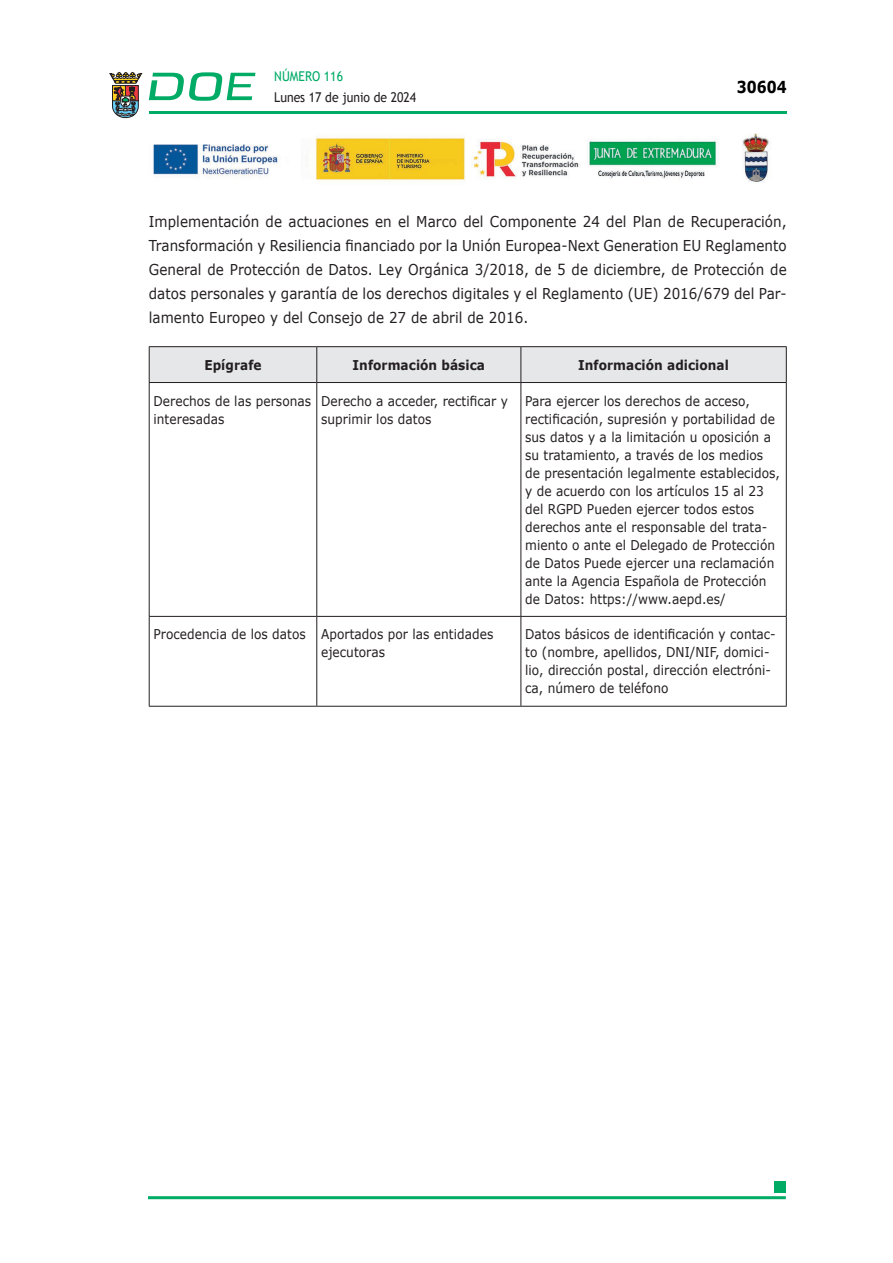
<style>
.page{position:relative;width:893px;height:1263px;background:#fff}
.page>*{position:absolute;margin:0;border:0;box-sizing:border-box;transform-origin:0 0}
.t1{font:700 16.5px "Verdana";color:#000;scale:.85 1}
.CUERPO_DE_TEXTO{font:15px/24px "Verdana";letter-spacing:.005em;color:#231f20;text-align:justify;scale:.9 1}
.CUERPO_DE_TEXTO-2{font:13.5px/18px "Verdana";letter-spacing:.005em;color:#231f20;scale:.9 1}
.TABLATITULO{font:700 13.5px "Verdana";letter-spacing:.005em;color:#231f20;scale:.9 1}
.t2{font:13.5px "Trebuchet MS";color:#231f20;scale:.9 1}
.t3{font:13.5px "Trebuchet MS";color:#00ab67;scale:.9 1}
</style>
<div class="page">
<hr style="left:149px;top:111px;width:638px;height:3px;background:#00ab66">
<svg style="left:109px;top:72px;width:33px;height:46px"></svg>
<svg style="left:149px;top:72px;width:106px;height:29px"></svg>
<hr style="left:148px;top:1196px;width:638px;height:3px;background:#00ab66">
<div style="left:775px;top:1181px;width:11px;height:11px;background:#00ab66"></div>
<div style="left:150px;top:347px;width:636px;height:35px;background:#e6e7e9"></div>
<hr style="left:149px;top:346px;width:168px;height:1px;background:#231f20">
<hr style="left:317px;top:346px;width:204px;height:1px;background:#231f20">
<hr style="left:521px;top:346px;width:266px;height:1px;background:#231f20">
<hr style="left:149px;top:382px;width:168px;height:1px;background:#231f20">
<hr style="left:317px;top:382px;width:204px;height:1px;background:#231f20">
<hr style="left:521px;top:382px;width:266px;height:1px;background:#231f20">
<hr style="left:149px;top:616px;width:168px;height:1px;background:#231f20">
<hr style="left:317px;top:616px;width:204px;height:1px;background:#231f20">
<hr style="left:521px;top:616px;width:266px;height:1px;background:#231f20">
<hr style="left:149px;top:706px;width:168px;height:1px;background:#231f20">
<hr style="left:317px;top:706px;width:204px;height:1px;background:#231f20">
<hr style="left:521px;top:706px;width:266px;height:1px;background:#231f20">
<hr style="left:149px;top:347px;width:1px;height:35px;background:#231f20">
<hr style="left:149px;top:383px;width:1px;height:233px;background:#231f20">
<hr style="left:149px;top:617px;width:1px;height:89px;background:#231f20">
<hr style="left:316px;top:347px;width:1px;height:35px;background:#231f20">
<hr style="left:520px;top:347px;width:1px;height:35px;background:#231f20">
<hr style="left:786px;top:347px;width:1px;height:35px;background:#231f20">
<hr style="left:316px;top:383px;width:1px;height:233px;background:#231f20">
<hr style="left:520px;top:383px;width:1px;height:233px;background:#231f20">
<hr style="left:786px;top:383px;width:1px;height:233px;background:#231f20">
<hr style="left:316px;top:617px;width:1px;height:89px;background:#231f20">
<hr style="left:520px;top:617px;width:1px;height:89px;background:#231f20">
<hr style="left:786px;top:617px;width:1px;height:89px;background:#231f20">
<img style="left:153px;top:133px;width:618px;height:49px">
<p class="t3" style="left:274px;top:67px;width:78px">NÚMERO 116</p>
<p class="t2" style="left:274px;top:88px;width:159px">Lunes 17 de junio de 2024</p>
<p class="t1" style="left:737px;top:75px;width:60px">30604</p>
<p class="CUERPO_DE_TEXTO" style="left:149px;top:210px;width:710px">Implementación de actuaciones en el Marco del Componente 24 del Plan de Recuperación, Transformación y Resiliencia financiado por la Unión Europea-Next Generation EU Reglamento General de Protección de Datos. Ley Orgánica 3/2018, de 5 de diciembre, de Protección de datos personales y garantía de los derechos digitales y el Reglamento (UE) 2016/679 del Par&shy;lamento Europeo y del Consejo de 27 de abril de 2016.</p>
<p class="TABLATITULO" style="left:204px;top:355px;width:65px">Epígrafe</p>
<p class="TABLATITULO" style="left:353px;top:355px;width:149px">Información básica</p>
<p class="TABLATITULO" style="left:578px;top:355px;width:169px">Información adicional</p>
<p class="CUERPO_DE_TEXTO-2" style="left:153px;top:392px;width:177px">Derechos de las personas interesadas</p>
<p class="CUERPO_DE_TEXTO-2" style="left:321px;top:392px;width:209px">Derecho a acceder, rectificar y suprimir los datos</p>
<p class="CUERPO_DE_TEXTO-2" style="left:525px;top:392px;width:285px">Para ejercer los derechos de acceso, rectificación, supresión y portabilidad de sus datos y a la limitación u oposición a su tratamiento, a través de los medios de presentación legalmente establecidos, y de acuerdo con los artículos 15 al 23 del RGPD Pueden ejercer todos estos derechos ante el responsable del trata&shy;miento o ante el Delegado de Protección de Datos Puede ejercer una reclamación ante la Agencia Española de Protección de Datos: https://www.aepd.es/</p>
<p class="CUERPO_DE_TEXTO-2" style="left:153px;top:625px;width:171px">Procedencia de los datos</p>
<p class="CUERPO_DE_TEXTO-2" style="left:321px;top:625px;width:193px">Aportados por las entidades ejecutoras</p>
<p class="CUERPO_DE_TEXTO-2" style="left:525px;top:625px;width:280px">Datos básicos de identificación y contac&shy;to (nombre, apellidos, DNI/NIF, domici&shy;lio, dirección postal, dirección electróni&shy;ca, número de teléfono</p>
</div>
